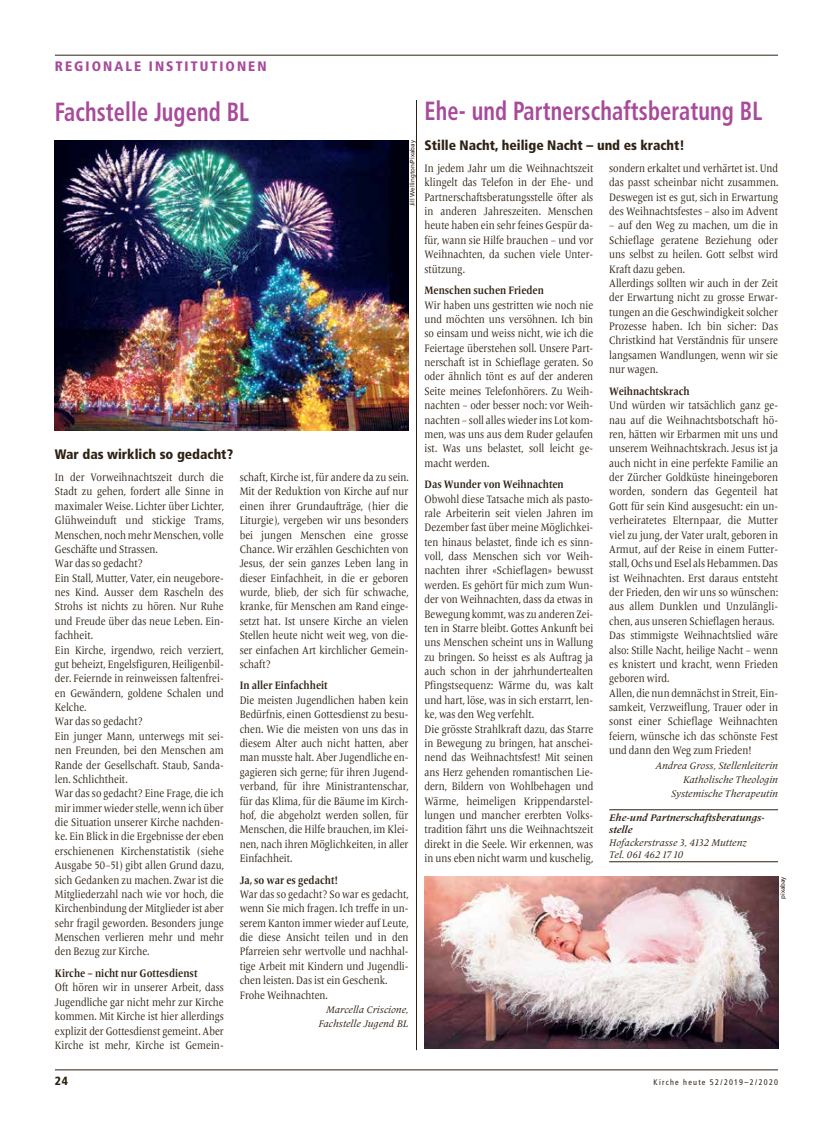
<style>
.page{position:relative;width:833px;height:1134px;background:#fff}
.page>*{position:absolute;margin:0;border:0;box-sizing:border-box;transform-origin:0 0}
.t1{font:700 condensed 26.25px "Frutiger";letter-spacing:.005em;color:#a84a9b;scale:.85 1}
.t2{font:900 condensed 13.75px "Frutiger";color:#2e2113}
.t3{font:900 condensed 13.75px "Frutiger";letter-spacing:.15em;color:#a84a9b}
.t4{font:900 condensed 11.88px "Frutiger";color:#2e2113}
.t5{font:11.25px/14.4px "Frutiger Serif LT Pro";color:#2e2113;text-align:justify;scale:.85 1}
.t6{font:700 11.25px "Frutiger Serif LT Pro";color:#2e2113;scale:.85 1}
.t7{font:italic 10px/14.4px "Frutiger Serif LT Pro";color:#2e2113;text-align:right}
.t8{font:italic 700 10px/12.5px "Frutiger Serif LT Pro";color:#2e2113}
.t9{font:condensed 8.12px "Frutiger";letter-spacing:.15em;color:#2e2113}
.t10{font:6.25px "Frutiger";color:#2e2113}
</style>
<div class="page">
<hr style="left:55px;top:1070px;width:723px;height:1px;background:#2e2113">
<hr style="left:416px;top:100px;width:1px;height:950px;background:#2e2113">
<hr style="left:55px;top:55px;width:723px;height:1px;background:#2e2113">
<hr style="left:609px;top:809px;width:169px;height:1px;background:#2e2113">
<hr style="left:609px;top:861px;width:169px;height:1px;background:#2e2113">
<img style="left:424px;top:876px;width:354px;height:172px">
<img style="left:55px;top:140px;width:354px;height:291px">
<p class="t3" style="left:55px;top:58px;width:213px">REGIONALE INSTITUTIONEN</p>
<h1 class="t1" style="left:55px;top:96px;width:230px">Fachstelle Jugend BL</h1>
<p class="t10" style="left:409px;top:206px;width:67px;rotate:-90deg">Jill Wellington/Pixabay</p>
<p class="t2" style="left:55px;top:446px;width:180px">War das wirklich so gedacht?</p>
<p class="t5" style="left:55px;top:470px;width:200px;text-align:left">In der Vorweihnachtszeit durch die Stadt zu gehen, fordert alle Sinne in maximaler Weise. Lichter über Lichter, Glühweinduft und stickige Trams, Menschen, noch mehr Menschen, volle Geschäfte und Strassen.<br>War das so gedacht?<br>Ein Stall, Mutter, Vater, ein neugebore&shy;nes Kind. Ausser dem Rascheln des Strohs ist nichts zu hören. Nur Ruhe und Freude über das neue Leben. Ein&shy;fachheit.<br>Ein Kirche, irgendwo, reich verziert, gut beheizt, Engelsfiguren, Heiligenbil&shy;der. Feiernde in reinweissen faltenfrei&shy;en Gewändern, goldene Schalen und Kelche.<br>War das so gedacht?<br>Ein junger Mann, unterwegs mit sei&shy;nen Freunden, bei den Menschen am Rande der Gesellschaft. Staub, Sanda&shy;len. Schlichtheit.<br>War das so gedacht? Eine Frage, die ich mir immer wieder stelle, wenn ich über die Situation unserer Kirche nachden&shy;ke. Ein Blick in die Ergebnisse der eben erschienenen Kirchenstatistik (siehe Ausgabe 50–51) gibt allen Grund dazu, sich Gedanken zu machen. Zwar ist die Mitgliederzahl nach wie vor hoch, die Kirchenbindung der Mitglieder ist aber sehr fragil geworden. Besonders junge Menschen verlieren mehr und mehr den Bezug zur Kirche.</p>
<p class="t6" style="left:55px;top:967px;width:169px">Kirche – nicht nur Gottesdienst</p>
<p class="t5" style="left:55px;top:980px;width:200px">Oft hören wir in unserer Arbeit, dass Jugendliche gar nicht mehr zur Kirche kommen. Mit Kirche ist hier allerdings explizit der Gottesdienst gemeint. Aber Kirche ist mehr, Kirche ist Gemein-</p>
<p class="t5" style="left:240px;top:470px;width:200px">schaft, Kirche ist, für andere da zu sein.<br>Mit der Reduktion von Kirche auf nur einen ihrer Grundaufträge, (hier die Liturgie), vergeben wir uns besonders bei jungen Menschen eine grosse Chance. Wir erzählen Geschichten von Jesus, der sein ganzes Leben lang in dieser Einfachheit, in die er geboren wurde, blieb, der sich für schwache, kranke, für Menschen am Rand einge&shy;setzt hat. Ist unsere Kirche an vielen Stellen heute nicht weit weg, von die&shy;ser einfachen Art kirchlicher Gemein&shy;schaft?</p>
<p class="t6" style="left:240px;top:679px;width:105px">In aller Einfachheit</p>
<p class="t5" style="left:240px;top:693px;width:200px">Die meisten Jugendlichen haben kein Bedürfnis, einen Gottesdienst zu besu&shy;chen. Wie die meisten von uns das in diesem Alter auch nicht hatten, aber man musste halt. Aber Jugendliche en&shy;gagieren sich gerne; für ihren Jugend&shy;verband, für ihre Ministrantenschar, für das Klima, für die Bäume im Kirch&shy;hof, die abgeholzt werden sollen, für Menschen, die Hilfe brauchen, im Klei&shy;nen, nach ihren Möglichkeiten, in aller Einfachheit.</p>
<p class="t6" style="left:240px;top:873px;width:117px">Ja, so war es gedacht!</p>
<p class="t5" style="left:240px;top:887px;width:200px;text-align:left">War das so gedacht? So war es gedacht, wenn Sie mich fragen. Ich treffe in un&shy;serem Kanton immer wieder auf Leute, die diese Ansicht teilen und in den Pfarreien sehr wertvolle und nachhal&shy;tige Arbeit mit Kindern und Jugendli&shy;chen leisten. Das ist ein Geschenk.<br>Frohe Weihnachten.</p>
<p class="t7" style="left:318px;top:1002px;width:92px">Marcella Criscione,<br>Fachstelle Jugend BL</p>
<h1 class="t1" style="left:424px;top:95px;width:399px">Ehe- und Partnerschaftsberatung BL</h1>
<p class="t2" style="left:424px;top:137px;width:262px">Stille Nacht, heilige Nacht – und es kracht!</p>
<p class="t5" style="left:424px;top:161px;width:200px">In jedem Jahr um die Weihnachtszeit klingelt das Telefon in der Ehe- und Partnerschaftsberatungsstelle öfter als in anderen Jahreszeiten. Menschen heute haben ein sehr feines Gespür da&shy;für, wann sie Hilfe brauchen – und vor Weihnachten, da suchen viele Unter&shy;stützung.</p>
<p class="t6" style="left:424px;top:284px;width:142px">Menschen suchen Frieden</p>
<p class="t5" style="left:424px;top:298px;width:200px">Wir haben uns gestritten wie noch nie und möchten uns versöhnen. Ich bin so einsam und weiss nicht, wie ich die Feiertage überstehen soll. Unsere Part&shy;nerschaft ist in Schieflage geraten. So oder ähnlich tönt es auf der anderen Seite meines Telefonhörers. Zu Weih&shy;nachten – oder besser noch: vor Weih&shy;nachten – soll alles wieder ins Lot kom&shy;men, was uns aus dem Ruder gelaufen ist. Was uns belastet, soll leicht ge&shy;macht werden.</p>
<p class="t6" style="left:424px;top:478px;width:165px">Das Wunder von Weihnachten</p>
<p class="t5" style="left:424px;top:492px;width:200px;text-align:left">Obwohl diese Tatsache mich als pasto&shy;rale Arbeiterin seit vielen Jahren im Dezember fast über meine Möglichkei&shy;ten hinaus belastet, finde ich es sinn&shy;voll, dass Menschen sich vor Weih&shy;nachten ihrer «Schieflagen» bewusst werden. Es gehört für mich zum Wun&shy;der von Weihnachten, dass da etwas in Bewegung kommt, was zu anderen Zei&shy;ten in Starre bleibt. Gottes Ankunft bei uns Menschen scheint uns in Wallung zu bringen. So heisst es als Auftrag ja auch schon in der jahrhundertealten Pfingstsequenz: Wärme du, was kalt und hart, löse, was in sich erstarrt, len&shy;ke, was den Weg verfehlt.<br>Die grösste Strahlkraft dazu, das Starre in Bewegung zu bringen, hat anschei&shy;nend das Weihnachtsfest! Mit seinen ans Herz gehenden romantischen Lie&shy;dern, Bildern von Wohlbehagen und Wärme, heimeligen Krippendarstel&shy;lungen und mancher ererbten Volks&shy;tradition fährt uns die Weihnachtszeit direkt in die Seele. Wir erkennen, was in uns eben nicht warm und kuschelig,</p>
<p class="t5" style="left:609px;top:161px;width:200px">sondern erkaltet und verhärtet ist. Und das passt scheinbar nicht zusammen.<br>Deswegen ist es gut, sich in Erwartung des Weihnachtsfestes – also im Advent</p>
<p class="t5" style="left:609px;top:219px;width:200px;text-align:left">– auf den Weg zu machen, um die in<br>Schieflage geratene Beziehung oder uns selbst zu heilen. Gott selbst wird<br>Kraft dazu geben.<br>Allerdings sollten wir auch in der Zeit der Erwartung nicht zu grosse Erwar&shy;tungen an die Geschwindigkeit solcher<br>Prozesse haben. Ich bin sicher: Das<br>Christkind hat Verständnis für unsere langsamen Wandlungen, wenn wir sie nur wagen.</p>
<p class="t6" style="left:609px;top:384px;width:96px">Weihnachtskrach</p>
<p class="t5" style="left:609px;top:398px;width:200px;text-align:left">Und würden wir tatsächlich ganz ge&shy;nau auf die Weihnachtsbotschaft hö&shy;ren, hätten wir Erbarmen mit uns und unserem Weihnachtskrach. Jesus ist ja auch nicht in eine perfekte Familie an der Zürcher Goldküste hineingeboren worden, sondern das Gegenteil hat Gott für sein Kind ausgesucht: ein un&shy;verheiratetes Elternpaar, die Mutter viel zu jung, der Vater uralt, geboren in Armut, auf der Reise in einem Futter&shy;stall, Ochs und Esel als Hebammen. Das ist Weihnachten. Erst daraus entsteht der Frieden, den wir uns so wünschen: aus allem Dunklen und Unzulängli&shy;chen, aus unseren Schieflagen heraus.<br>Das stimmigste Weihnachtslied wäre also: Stille Nacht, heilige Nacht – wenn es knistert und kracht, wenn Frieden geboren wird.<br>Allen, die nun demnächst in Streit, Ein&shy;samkeit, Verzweiflung, Trauer oder in sonst einer Schieflage Weihnachten feiern, wünsche ich das schönste Fest und dann den Weg zum Frieden!</p>
<p class="t7" style="left:655px;top:758px;width:124px">Andrea Gross, Stellenleiterin<br>Katholische Theologin<br>Systemische Therapeutin</p>
<p class="t8" style="left:609px;top:811px;width:157px">Ehe-und Partnerschaftsberatungs&shy;stelle</p>
<p class="t7" style="left:609px;top:836px;width:139px;line-height:12.5px;text-align:left">Hofackerstrasse 3, 4132 Muttenz<br>Tel. 061 462 17 10</p>
<p class="t10" style="left:779px;top:899px;width:24px;rotate:-90deg">pixabay</p>
<p class="t4" style="left:55px;top:1074px;width:15px">24</p>
<p class="t9" style="left:653px;top:1077px;width:126px">Kirche heute 52/2019–2/2020</p>
</div>
